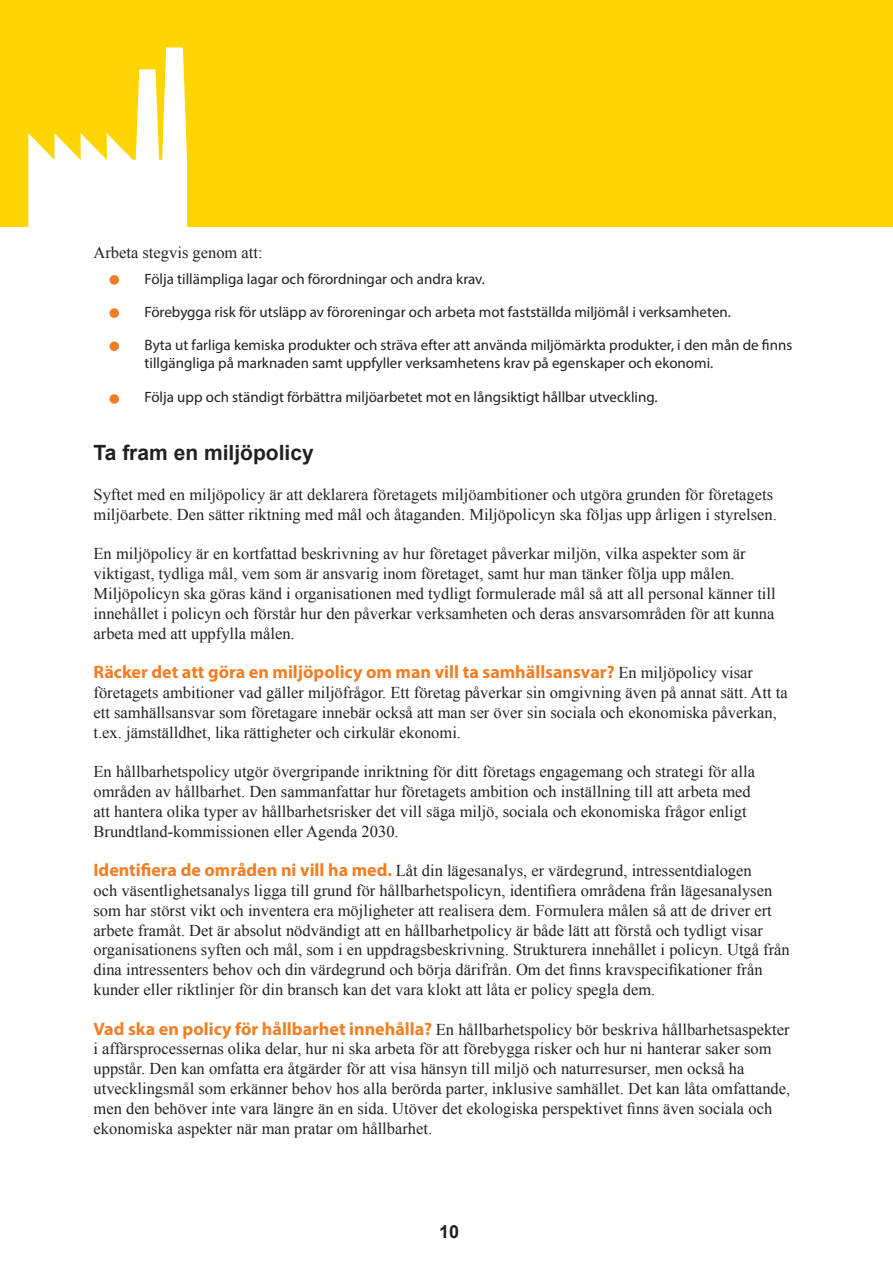
<style>
.page{position:relative;width:893px;height:1263px;background:#fff}
.page>*{position:absolute;margin:0;border:0;box-sizing:border-box;transform-origin:0 0}
.t1{font:700 21px "Arial";color:#231f20}
.t2{font:700 18px "Myriad Pro";color:#f27e24}
.t3{font:700 18px "Arial";color:#231f20}
.t4{font:16.5px/19.8px "Times New Roman";color:#222}
.t5{font:15px/18px "Myriad Pro";color:#231f20}
.s1{font-family:"Times New Roman";font-weight:400;font-size:16.5px;color:#222}
.s2{font-family:"Myriad Pro";font-weight:700;font-size:18px;color:#f27e24}
</style>
<div class="page">
<div style="left:0;top:0;width:893px;height:226px;background:#fed503"></div>
<svg style="left:28px;top:47px;width:159px;height:180px"></svg>
<div style="left:109px;top:308px;width:10px;height:10px;background:#f27e24;border-radius:50%"></div>
<div style="left:109px;top:275px;width:10px;height:10px;background:#f27e24;border-radius:50%"></div>
<div style="left:109px;top:341px;width:10px;height:10px;background:#f27e24;border-radius:50%"></div>
<div style="left:109px;top:394px;width:10px;height:10px;background:#f27e24;border-radius:50%"></div>
<p class="t4" style="left:94px;top:242px;width:171px">Arbeta stegvis genom att:</p>
<p class="t5" style="left:111px;top:269px;width:376px">• Följa tillämpliga lagar och förordningar och andra krav.</p>
<p class="t5" style="left:111px;top:302px;width:622px">• Förebygga risk för utsläpp av föroreningar och arbeta mot fastställda miljömål i verksamheten.</p>
<p class="t5" style="left:145px;top:335px;width:649px;text-indent:-34px">• Byta ut farliga kemiska produkter och sträva efter att använda miljömärkta produkter, i den mån de finns tillgängliga på marknaden samt uppfyller verksamhetens krav på egenskaper och ekonomi.</p>
<p class="t5" style="left:111px;top:388px;width:549px">• Följa upp och ständigt förbättra miljöarbetet mot en långsiktigt hållbar utveckling.</p>
<p class="t1" style="left:94px;top:439px;width:222px">Ta fram en miljöpolicy</p>
<p class="t4" style="left:94px;top:484px;width:685px">Syftet med en miljöpolicy är att deklarera företagets miljöambitioner och utgöra grunden för företagets miljöarbete. Den sätter riktning med mål och åtaganden. Miljöpolicyn ska följas upp årligen i styrelsen.</p>
<p class="t4" style="left:94px;top:544px;width:684px">En miljöpolicy är en kortfattad beskrivning av hur företaget påverkar miljön, vilka aspekter som är viktigast, tydliga mål, vem som är ansvarig inom företaget, samt hur man tänker följa upp målen.<br>Miljöpolicyn ska göras känd i organisationen med tydligt formulerade mål så att all personal känner till innehållet i policyn och förstår hur den påverkar verksamheten och deras ansvarsområden för att kunna arbeta med att uppfylla målen.</p>
<p class="t2" style="left:94px;top:660px;width:661px">Räcker det att göra en miljöpolicy om man vill ta samhällsansvar? <span class="s1">En miljöpolicy visar</span></p>
<p class="t4" style="left:94px;top:682px;width:696px">företagets ambitioner vad gäller miljöfrågor. Ett företag påverkar sin omgivning även på annat sätt. Att ta ett samhällsansvar som företagare innebär också att man ser över sin sociala och ekonomiska påverkan, t.ex. jämställdhet, lika rättigheter och cirkulär ekonomi.</p>
<p class="t4" style="left:94px;top:761px;width:663px">En hållbarhetspolicy utgör övergripande inriktning för ditt företags engagemang och strategi för alla områden av hållbarhet. Den sammanfattar hur företagets ambition och inställning till att arbeta med att hantera olika typer av hållbarhetsrisker det vill säga miljö, sociala och ekonomiska frågor enligt Brundtland-kommissionen eller Agenda 2030.</p>
<p class="t4" style="left:94px;top:860px;width:698px"><span class="s2">Identifiera de områden ni vill ha med.</span> Låt din lägesanalys, er värdegrund, intressentdialogen<br>och väsentlighetsanalys ligga till grund för hållbarhetspolicyn, identifiera områdena från lägesanalysen som har störst vikt och inventera era möjligheter att realisera dem. Formulera målen så att de driver ert arbete framåt. Det är absolut nödvändigt att en hållbarhetpolicy är både lätt att förstå och tydligt visar organisationens syften och mål, som i en uppdragsbeskrivning. Strukturera innehållet i policyn. Utgå från dina intressenters behov och din värdegrund och börja därifrån. Om det finns kravspecifikationer från kunder eller riktlinjer för din bransch kan det vara klokt att låta er policy spegla dem.</p>
<p class="t4" style="left:94px;top:1019px;width:698px"><span class="s2">Vad ska en policy för hållbarhet innehålla?</span> En hållbarhetspolicy bör beskriva hållbarhetsaspekter i affärsprocessernas olika delar, hur ni ska arbeta för att förebygga risker och hur ni hanterar saker som uppstår. Den kan omfatta era åtgärder för att visa hänsyn till miljö och naturresurser, men också ha utvecklingsmål som erkänner behov hos alla berörda parter, inklusive samhället. Det kan låta omfattande, men den behöver inte vara längre än en sida. Utöver det ekologiska perspektivet finns även sociala och ekonomiska aspekter när man pratar om hållbarhet.</p>
<p class="t3" style="left:439px;top:1219px;width:22px">10</p>
</div>
